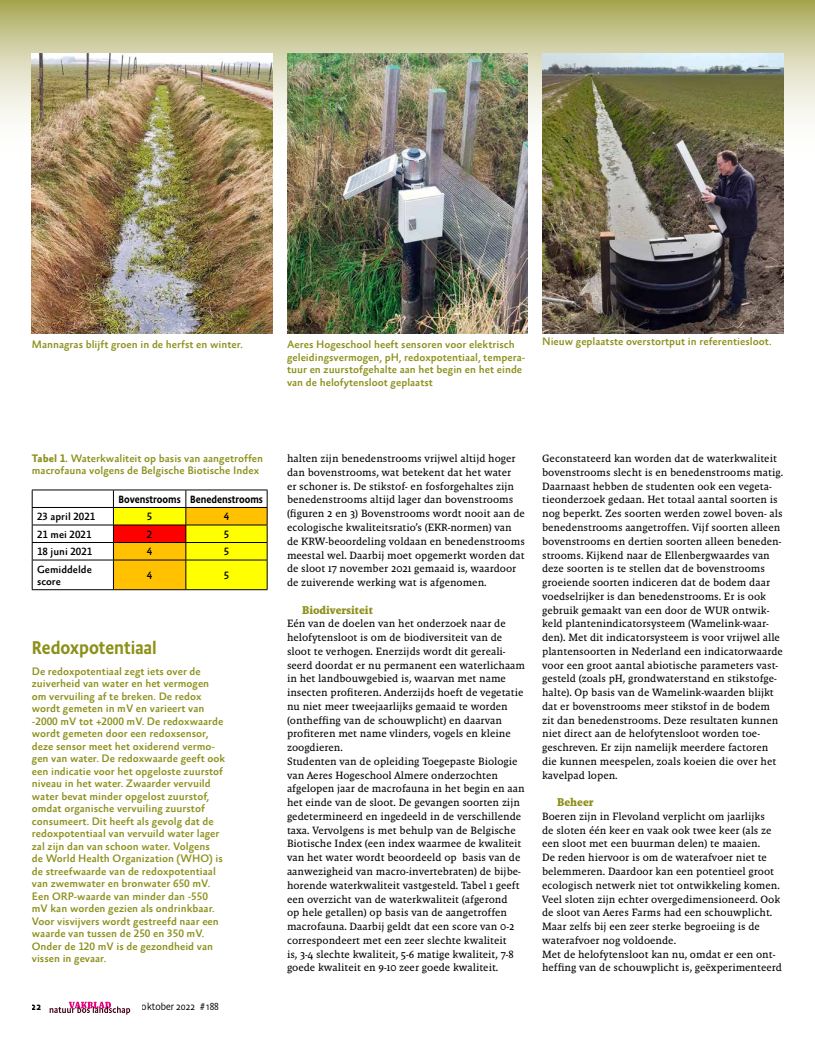
<style>
.page{position:relative;width:815px;height:1046px;background:#fff}
.page>*{position:absolute;margin:0;border:0;box-sizing:border-box;transform-origin:0 0}
.t1{font:500 18.75px "Absara Sans Headline Pro";color:#8d901b}
.t2{font:700 11.5px "Malaga OT";color:#8d901b}
.t3{font:500 11px/12.5px "Absara Sans Offc Pro";color:#8d901b}
.t4{font:10.75px/13.8px "Malaga OT";color:#000}
.t5{font:500 10.75px/12.1px "Absara Sans Offc Pro";color:#000}
.t6{font:500 10.75px "Absara Sans Headline Pro";color:#000}
.t7{font:300 10.38px "Absara Sans Headline Pro";color:#000}
.t8{font:500 10.38px "Absara Sans Headline Pro";color:#000}
.s1{font-weight:700}
</style>
<div class="page">
<svg style="left:0;top:0;width:815px;height:193px;background:#cac998"></svg>
<img style="left:32px;top:53px;width:241px;height:280px">
<hr style="left:32px;top:489px;width:81px;height:1px;background:#000">
<hr style="left:113px;top:489px;width:73px;height:1px;background:#000">
<hr style="left:186px;top:489px;width:81px;height:1px;background:#000">
<svg style="left:32px;top:490px;width:236px;height:99px"></svg>
<hr style="left:32px;top:589px;width:81px;height:1px;background:#000">
<hr style="left:113px;top:589px;width:73px;height:1px;background:#000">
<hr style="left:186px;top:589px;width:81px;height:1px;background:#000">
<img style="left:542px;top:53px;width:241px;height:280px">
<img style="left:287px;top:53px;width:241px;height:280px">
<svg style="left:50px;top:1001px;width:80px;height:13px"></svg>
<p class="t3" style="left:32px;top:339px;width:212px">Mannagras blijft groen in de herfst en winter.</p>
<p class="t3" style="left:287px;top:339px;width:229px">Aeres Hogeschool heeft sensoren voor elektrisch</p>
<p class="t3" style="left:542px;top:336px;width:231px">Nieuw geplaatste overstortput in referentiesloot.</p>
<p class="t3" style="left:287px;top:351px;width:240px">geleidingsvermogen, pH, redoxpotentiaal, tempera&shy;tuur en zuurstofgehalte aan het begin en het einde van de helofytensloot geplaatst</p>
<p class="t3" style="left:32px;top:452px;width:233px"><span class="s1">Tabel 1.</span> Waterkwaliteit op basis van aangetroffen macrofauna volgens de Belgische Biotische Index</p>
<p class="t6" style="left:119px;top:493px;width:146px">Bovenstrooms Benedenstrooms</p>
<p class="t5" style="left:37px;top:511px;width:60px">23 april 2021</p>
<p class="t5" style="left:147px;top:511px;width:7px">5</p>
<p class="t5" style="left:224px;top:511px;width:7px">4</p>
<p class="t5" style="left:37px;top:528px;width:56px">21 mei 2021</p>
<p class="t5" style="left:147px;top:528px;width:7px">2</p>
<p class="t5" style="left:224px;top:528px;width:7px">5</p>
<p class="t5" style="left:37px;top:546px;width:57px">18 juni 2021</p>
<p class="t5" style="left:147px;top:546px;width:7px">4</p>
<p class="t5" style="left:224px;top:546px;width:7px">5</p>
<p class="t5" style="left:37px;top:563px;width:56px">Gemiddelde score</p>
<p class="t5" style="left:147px;top:569px;width:7px">4</p>
<p class="t5" style="left:224px;top:569px;width:7px">5</p>
<h1 class="t1" style="left:32px;top:635px;width:126px">Redoxpotentiaal</h1>
<p class="t3" style="left:32px;top:665px;width:195px">De redoxpotentiaal zegt iets over de zuiverheid van water en het vermogen om vervuiling af te breken. De redox wordt gemeten in mV en varieert van -2000 mV tot +2000 mV. De redoxwaarde wordt gemeten door een redoxsensor, deze sensor meet het oxiderend vermo&shy;gen van water. De redoxwaarde geeft ook een indicatie voor het opgeloste zuurstof niveau in het water. Zwaarder vervuild water bevat minder opgelost zuurstof, omdat organische vervuiling zuurstof consumeert. Dit heeft als gevolg dat de redoxpotentiaal van vervuild water lager zal zijn dan van schoon water. Volgens<br>de World Health Organization (WHO) is de streefwaarde van de redoxpotentiaal van zwemwater en bronwater 650 mV.<br>Een ORP-waarde van minder dan -550 mV kan worden gezien als ondrinkbaar.<br>Voor visvijvers wordt gestreefd naar een waarde van tussen de 250 en 350 mV.<br>Onder de 120 mV is de gezondheid van vissen in gevaar.</p>
<p class="t8" style="left:32px;top:999px;width:11px">22</p>
<p class="t7" style="left:142px;top:999px;width:79px">oktober 2022 # 188</p>
<p class="t4" style="left:287px;top:451px;width:239px">halten zijn benedenstrooms vrijwel altijd hoger dan bovenstrooms, wat betekent dat het water<br>er schoner is. De stikstof- en fosforgehaltes zijn benedenstrooms altijd lager dan bovenstrooms (figuren 2 en 3) Bovenstrooms wordt nooit aan de ecologische kwaliteitsratio’s (EKR-normen) van de KRW-beoordeling voldaan en benedenstrooms meestal wel. Daarbij moet opgemerkt worden dat de sloot 17 november 2021 gemaaid is, waardoor de zuiverende werking wat is afgenomen.</p>
<p class="t2" style="left:302px;top:603px;width:72px">Biodiversiteit</p>
<p class="t4" style="left:287px;top:616px;width:240px">Eén van de doelen van het onderzoek naar de helofytensloot is om de biodiversiteit van de sloot te verhogen. Enerzijds wordt dit gereali&shy;seerd doordat er nu permanent een waterlichaam in het landbouwgebied is, waarvan met name insecten profiteren. Anderzijds hoeft de vegetatie nu niet meer tweejaarlijks gemaaid te worden (ontheffing van de schouwplicht) en daarvan profiteren met name vlinders, vogels en kleine zoogdieren.<br>Studenten van de opleiding Toegepaste Biologie van Aeres Hogeschool Almere onderzochten afgelopen jaar de macrofauna in het begin en aan het einde van de sloot. De gevangen soorten zijn gedetermineerd en ingedeeld in de verschillende taxa. Vervolgens is met behulp van de Belgische Biotische Index (een index waarmee de kwaliteit van het water wordt beoordeeld op basis van de aanwezigheid van macro-invertebraten) de bijbe&shy;horende waterkwaliteit vastgesteld. Tabel 1 geeft een overzicht van de waterkwaliteit (afgerond<br>op hele getallen) op basis van de aangetroffen macrofauna. Daarbij geldt dat een score van 0-2 correspondeert met een zeer slechte kwaliteit<br>is, 3-4 slechte kwaliteit, 5-6 matige kwaliteit, 7-8 goede kwaliteit en 9-10 zeer goede kwaliteit.</p>
<p class="t4" style="left:542px;top:451px;width:242px">Geconstateerd kan worden dat de waterkwaliteit bovenstrooms slecht is en benedenstrooms matig.<br>Daarnaast hebben de studenten ook een vegeta&shy;tieonderzoek gedaan. Het totaal aantal soorten is nog beperkt. Zes soorten werden zowel boven- als benedenstrooms aangetroffen. Vijf soorten alleen bovenstrooms en dertien soorten alleen beneden&shy;strooms. Kijkend naar de Ellenbergwaardes van deze soorten is te stellen dat de bovenstrooms groeiende soorten indiceren dat de bodem daar voedselrijker is dan benedenstrooms. Er is ook gebruik gemaakt van een door de WUR ontwik&shy;keld plantenindicatorsysteem (Wamelink-waar&shy;den). Met dit indicatorsysteem is voor vrijwel alle plantensoorten in Nederland een indicatorwaarde voor een groot aantal abiotische parameters vast&shy;gesteld (zoals pH, grondwaterstand en stikstofge&shy;halte). Op basis van de Wamelink-waarden blijkt dat er bovenstrooms meer stikstof in de bodem zit dan benedenstrooms. Deze resultaten kunnen niet direct aan de helofytensloot worden toe&shy;geschreven. Er zijn namelijk meerdere factoren die kunnen meespelen, zoals koeien die over het kavelpad lopen.</p>
<p class="t2" style="left:557px;top:795px;width:38px">Beheer</p>
<p class="t4" style="left:542px;top:809px;width:241px">Boeren zijn in Flevoland verplicht om jaarlijks<br>de sloten één keer en vaak ook twee keer (als ze een sloot met een buurman delen) te maaien.<br>De reden hiervoor is om de waterafvoer niet te belemmeren. Daardoor kan een potentieel groot ecologisch netwerk niet tot ontwikkeling komen.<br>Veel sloten zijn echter overgedimensioneerd. Ook de sloot van Aeres Farms had een schouwplicht.<br>Maar zelfs bij een zeer sterke begroeiing is de waterafvoer nog voldoende.<br>Met de helofytensloot kan nu, omdat er een ont&shy;heffing van de schouwplicht is, geëxperimenteerd</p>
</div>
